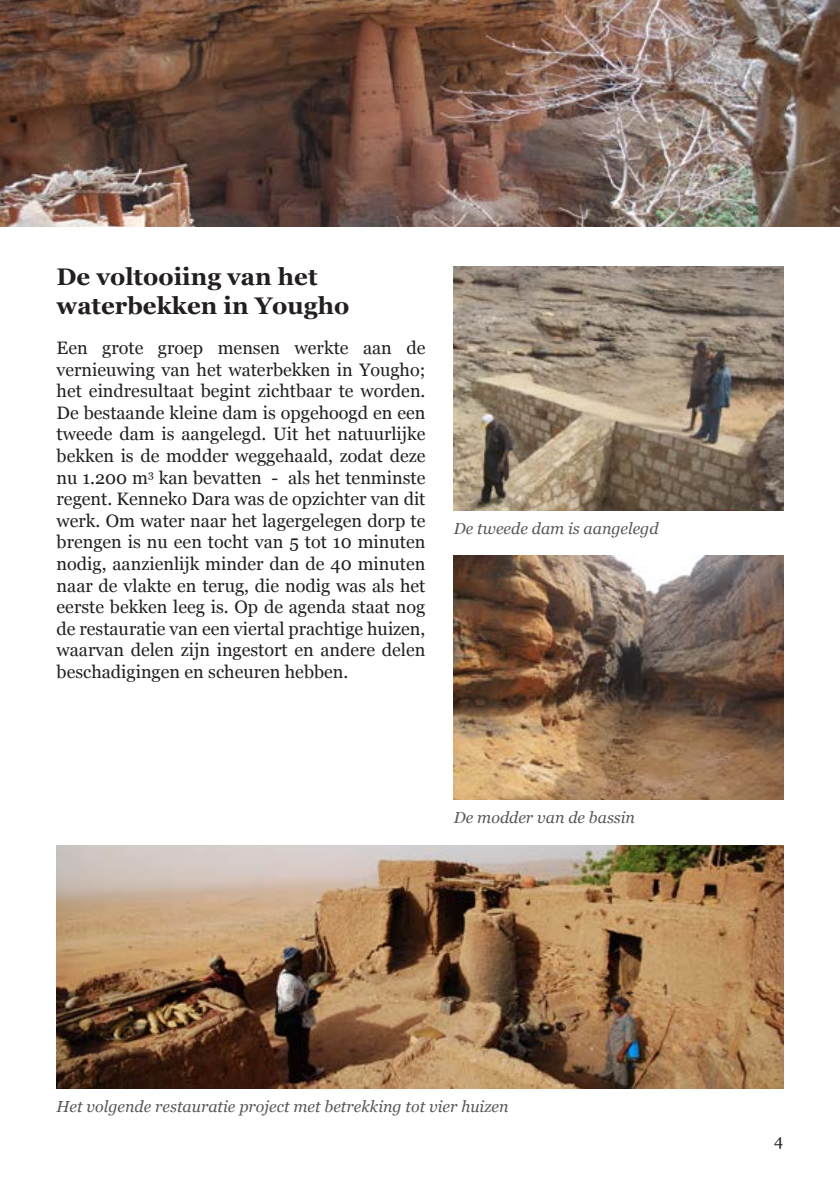
<style>
.page{position:relative;width:840px;height:1191px;background:#fff}
.page>*{position:absolute;margin:0;border:0;box-sizing:border-box;transform-origin:0 0}
.t1{font:700 24px "Georgia";color:#231f20}
.basis{font:18px/21.6px "Georgia";color:#231f20;text-align:justify}
.bijschrift{font:italic 16px "Georgia";color:#57585a}
.t2{font:16px "Georgia";color:#231f20}
</style>
<div class="page">
<img style="left:453px;top:266px;width:329px;height:244px">
<img style="left:453px;top:556px;width:329px;height:243px">
<img style="left:0;top:0;width:839px;height:227px">
<img style="left:57px;top:845px;width:725px;height:244px">
<p class="t1" style="left:57px;top:261px;width:262px">De voltooiing van het</p>
<p class="t1" style="left:57px;top:290px;width:294px">waterbekken in Yougho</p>
<p class="basis" style="left:57px;top:337px;width:370px">Een grote groep mensen werkte aan de vernieuwing van het waterbekken in Yougho; het eindresultaat begint zichtbaar te worden.<br>De bestaande kleine dam is opgehoogd en een tweede dam is aangelegd. Uit het natuurlijke bekken is de modder weggehaald, zodat deze nu 1.200 m<sup>3</sup> kan bevatten - als het tenminste regent. Kenneko Dara was de opzichter van dit werk. Om water naar het lagergelegen dorp te brengen is nu een tocht van 5 tot 10 minuten nodig, aanzienlijk minder dan de 40 minuten naar de vlakte en terug, die nodig was als het eerste bekken leeg is. Op de agenda staat nog de restauratie van een viertal prachtige huizen, waarvan delen zijn ingestort en andere delen beschadigingen en scheuren hebben.</p>
<p class="bijschrift" style="left:453px;top:518px;width:206px">De tweede dam is aangelegd</p>
<p class="bijschrift" style="left:453px;top:807px;width:182px">De modder van de bassin</p>
<p class="bijschrift" style="left:57px;top:1096px;width:453px">Het volgende restauratie project met betrekking tot vier huizen</p>
<p class="t2" style="left:773px;top:1131px;width:11px">4</p>
</div>
